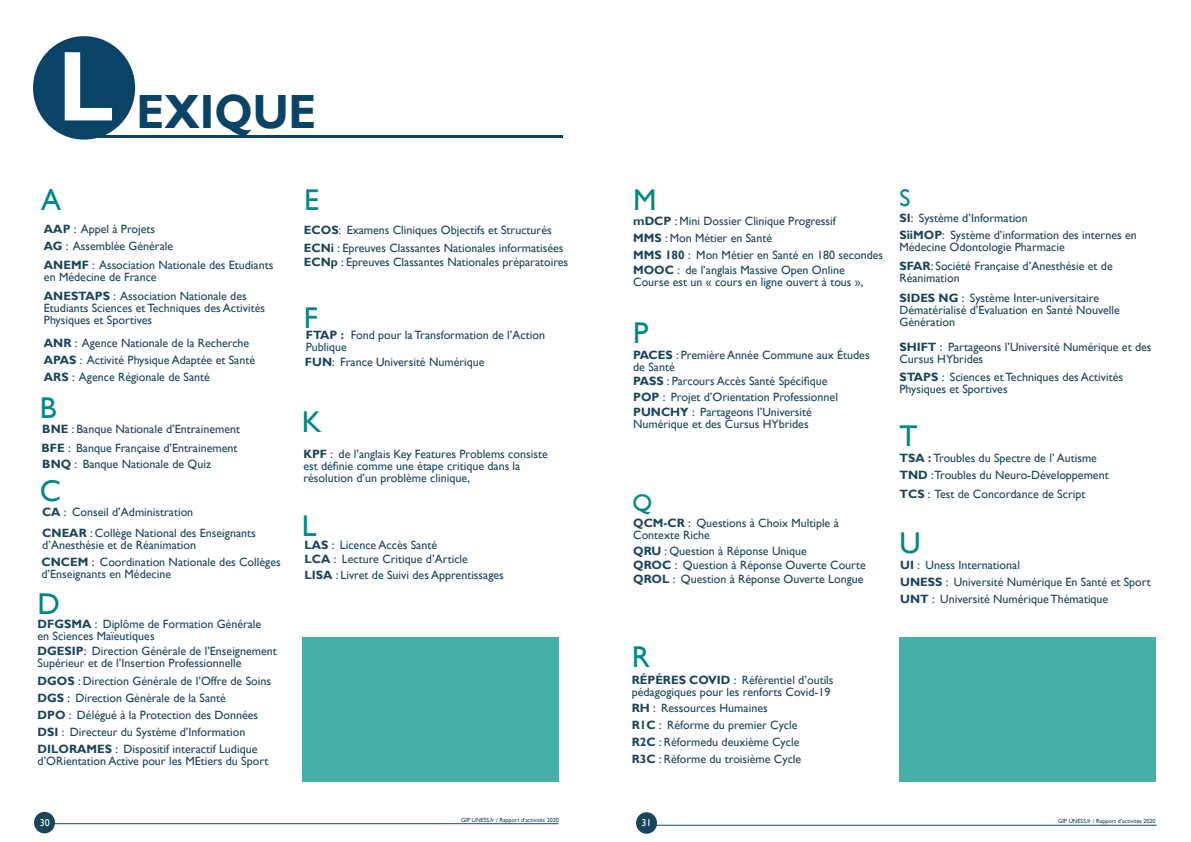
<style>
.page{position:relative;width:1191px;height:842px;background:#fff}
.page>*{position:absolute;margin:0;border:0;box-sizing:border-box;transform-origin:0 0}
.t1{font:700 48px "Gill Sans";color:#094365;scale:.91 1}
.t2{font:30px "Gill Sans";color:#00878a}
.t3{font:24px "Gill Sans";color:#00878a}
.t4{font:12px/12px "Gill Sans";color:#19455c}
.t5{font:10px "Gill Sans";color:#fff}
.t6{font:6px "Gill Sans";color:#144259}
.s1{font-weight:700}
</style>
<div class="page">
<div style="left:636px;top:812px;width:21px;height:22px;background:#19455c;border-radius:50%"></div>
<div style="left:34px;top:812px;width:21px;height:21px;background:#19455c;border-radius:50%"></div>
<hr style="left:55px;top:823px;width:503px;height:1px;background:#19455c">
<hr style="left:653px;top:825px;width:503px;height:1px;background:#19455c">
<div style="left:33px;top:36px;width:102px;height:104px;background:#094365;border-radius:50%"></div>
<hr style="left:80px;top:135px;width:482px;height:3px;background:#094365">
<div style="left:302px;top:637px;width:256px;height:144px;background:#47b0a6"></div>
<div style="left:899px;top:637px;width:256px;height:144px;background:#47b0a6"></div>
<h1 class="t1" style="left:58px;top:83px;width:286px"><sup>L</sup> EXIQUE</h1>
<h2 class="t2" style="left:41px;top:182px;width:22px">A</h2>
<p class="t4" style="left:44px;top:240px;width:131px"><span class="s1">AG</span> : Assemblée Générale</p>
<p class="t4" style="left:44px;top:223px;width:113px"><span class="s1">AAP</span> : Appel à Projets</p>
<p class="t4" style="left:44px;top:259px;width:231px"><span class="s1">ANEMF</span> : Association Nationale des Etudiants en Médecine de France</p>
<p class="t4" style="left:44px;top:290px;width:223px"><span class="s1">ANESTAPS</span> : Association Nationale des<br>Etudiants Sciences et Techniques des Activités<br>Physiques et Sportives</p>
<p class="t4" style="left:44px;top:335px;width:213px;line-height:16.8px"><span class="s1">ANR</span> : Agence Nationale de la Recherche<br><span class="s1">APAS</span> : Activité Physique Adaptée et Santé</p>
<p class="t4" style="left:44px;top:371px;width:167px"><span class="s1">ARS</span> : Agence Régionale de Santé</p>
<h2 class="t2" style="left:40px;top:390px;width:16px">B</h2>
<p class="t4" style="left:42px;top:423px;width:199px"><span class="s1">BNE</span> : Banque Nationale d’Entrainement</p>
<p class="t4" style="left:42px;top:443px;width:197px"><span class="s1">BFE</span> : Banque Française d’Entrainement</p>
<p class="t4" style="left:42px;top:458px;width:170px"><span class="s1">BNQ</span> : Banque Nationale de Quiz</p>
<h2 class="t2" style="left:40px;top:473px;width:20px">C</h2>
<p class="t4" style="left:42px;top:507px;width:153px"><span class="s1">CA</span> : Conseil d’Administration</p>
<p class="t4" style="left:42px;top:527px;width:215px"><span class="s1">CNEAR</span> : Collège National des Enseignants d’Anesthésie et de Réanimation</p>
<p class="t4" style="left:42px;top:556px;width:241px"><span class="s1">CNCEM</span> : Coordination Nationale des Collèges d’Enseignants en Médecine</p>
<h2 class="t2" style="left:38px;top:586px;width:20px">D</h2>
<p class="t4" style="left:38px;top:618px;width:225px"><span class="s1">DFGSMA</span> : Diplôme de Formation Générale en Sciences Maïeutiques</p>
<p class="t4" style="left:38px;top:645px;width:241px"><span class="s1">DGESIP</span>: Direction Générale de l’Enseignement<br>Supérieur et de l’Insertion Professionnelle</p>
<p class="t4" style="left:38px;top:676px;width:235px"><span class="s1">DGOS</span> : Direction Générale de l’Offre de Soins</p>
<p class="t4" style="left:38px;top:692px;width:190px"><span class="s1">DGS</span> : Direction Générale de la Santé</p>
<p class="t4" style="left:38px;top:707px;width:222px;line-height:16.8px"><span class="s1">DPO</span> : Délégué à la Protection des Données<br><span class="s1">DSI</span> : Directeur du Système d’Information<br><span class="s1">DILORAMES</span> : Dispositif interactif Ludique</p>
<p class="t4" style="left:38px;top:755px;width:232px">d’ORientation Active pour les MEtiers du Sport</p>
<h2 class="t2" style="left:304px;top:182px;width:13px">E</h2>
<p class="t4" style="left:304px;top:242px;width:261px"><span class="s1">ECNi</span> : Epreuves Classantes Nationales informatisées</p>
<p class="t4" style="left:304px;top:224px;width:249px"><span class="s1">ECOS</span>: Examens Cliniques Objectifs et Structurés</p>
<p class="t4" style="left:304px;top:256px;width:266px"><span class="s1">ECNp</span> : Epreuves Classantes Nationales préparatoires</p>
<h2 class="t2" style="left:304px;top:300px;width:12px">F</h2>
<p class="t4" style="left:306px;top:329px;width:241px"><span class="s1">FTAP :</span> Fond pour la Transformation de l’Action<br>Publique</p>
<p class="t4" style="left:305px;top:356px;width:181px"><span class="s1">FUN</span>: France Université Numérique</p>
<h2 class="t2" style="left:302px;top:404px;width:19px">K</h2>
<p class="t4" style="left:303px;top:448px;width:246px"><span class="s1">KPF</span> : de l’anglais Key Features Problems consiste est définie comme une étape critique dans la résolution d’un problème clinique,</p>
<h2 class="t2" style="left:302px;top:509px;width:14px">L</h2>
<p class="t4" style="left:304px;top:538px;width:165px;line-height:14.3px"><span class="s1">LAS</span> : Licence Accès Santé<br><span class="s1">LCA</span> : Lecture Critique d’Article</p>
<p class="t4" style="left:304px;top:569px;width:201px"><span class="s1">LISA</span> : Livret de Suivi des Apprentissages</p>
<h2 class="t2" style="left:633px;top:182px;width:21px">M</h2>
<p class="t4" style="left:633px;top:215px;width:204px"><span class="s1">mDCP</span> : Mini Dossier Clinique Progressif</p>
<p class="t4" style="left:633px;top:264px;width:232px"><span class="s1">MOOC</span> : de l’anglais Massive Open Online<br>Course est un « cours en ligne ouvert à tous »,</p>
<p class="t4" style="left:633px;top:232px;width:140px"><span class="s1">MMS</span> : Mon Métier en Santé</p>
<p class="t4" style="left:633px;top:249px;width:251px"><span class="s1">MMS 180</span> : Mon Métier en Santé en 180 secondes</p>
<h2 class="t2" style="left:633px;top:315px;width:14px">P</h2>
<p class="t4" style="left:633px;top:349px;width:238px"><span class="s1">PACES</span> : Première Année Commune aux Études de Santé</p>
<p class="t4" style="left:633px;top:406px;width:180px"><span class="s1">PUNCHY</span> : Partageons l’Université<br>Numérique et des Cursus HYbrides</p>
<p class="t4" style="left:633px;top:375px;width:196px"><span class="s1">PASS</span> : Parcours Accès Santé Spécifique</p>
<p class="t4" style="left:633px;top:391px;width:206px"><span class="s1">POP</span> : Projet d’Orientation Professionnel</p>
<h3 class="t3" style="left:632px;top:489px;width:19px">Q</h3>
<p class="t4" style="left:633px;top:517px;width:207px"><span class="s1">QCM-CR</span> : Questions à Choix Multiple à<br>Contexte Riche</p>
<p class="t4" style="left:633px;top:573px;width:232px"><span class="s1">QROL</span> : Question à Réponse Ouverte Longue</p>
<p class="t4" style="left:633px;top:545px;width:175px"><span class="s1">QRU</span> : Question à Réponse Unique</p>
<p class="t4" style="left:633px;top:559px;width:234px"><span class="s1">QROC</span> : Question à Réponse Ouverte Courte</p>
<h2 class="t2" style="left:631px;top:640px;width:17px">R</h2>
<p class="t4" style="left:631px;top:674px;width:203px"><span class="s1">RÉPÉRES COVID</span> : Référentiel d’outils pédagogiques pour les renforts Covid-19</p>
<p class="t4" style="left:631px;top:700px;width:171px;line-height:16.8px"><span class="s1">RH</span> : Ressources Humaines<br><span class="s1">R1C</span> : Réforme du premier Cycle<br><span class="s1">R2C</span> : Réformedu deuxième Cycle<br><span class="s1">R3C</span> : Réforme du troisième Cycle</p>
<h3 class="t3" style="left:899px;top:184px;width:11px">S</h3>
<p class="t4" style="left:899px;top:212px;width:130px"><span class="s1">SI</span>: Système d’Information</p>
<p class="t4" style="left:899px;top:229px;width:239px"><span class="s1">SiiMOP</span>: Système d’information des internes en<br>Médecine Odontologie Pharmacie</p>
<p class="t4" style="left:899px;top:260px;width:215px"><span class="s1">SFAR</span>: Société Française d’Anesthésie et de<br>Réanimation</p>
<p class="t4" style="left:899px;top:292px;width:222px"><span class="s1">SIDES NG</span> : Système Inter-universitaire<br>Dématérialisé d’Evaluation en Santé Nouvelle<br>Génération</p>
<p class="t4" style="left:899px;top:341px;width:253px"><span class="s1">SHIFT</span> : Partageons l’Université Numérique et des<br>Cursus HYbrides</p>
<p class="t4" style="left:899px;top:371px;width:225px"><span class="s1">STAPS</span> : Sciences et Techniques des Activités<br>Physiques et Sportives</p>
<h2 class="t2" style="left:899px;top:419px;width:19px">T</h2>
<p class="t4" style="left:899px;top:469px;width:211px"><span class="s1">TND</span> :Troubles du Neuro-Développement</p>
<p class="t4" style="left:899px;top:452px;width:199px"><span class="s1">TSA :</span> Troubles du Spectre de l’ Autisme</p>
<p class="t4" style="left:899px;top:488px;width:187px"><span class="s1">TCS</span> : Test de Concordance de Script</p>
<h2 class="t2" style="left:899px;top:525px;width:23px">U</h2>
<p class="t4" style="left:900px;top:574px;width:252px;line-height:16.8px"><span class="s1">UNESS</span> : Université Numérique En Santé et Sport<br><span class="s1">UNT</span> : Université Numérique Thématique</p>
<p class="t4" style="left:900px;top:560px;width:121px"><span class="s1">UI</span> : Uness International</p>
<p class="t6" style="left:461px;top:816px;width:99px">GIP UNESS.fr / Rapport d’activités 2020</p>
<p class="t6" style="left:1058px;top:817px;width:99px">GIP UNESS.fr / Rapport d’activités 2020</p>
<p class="t5" style="left:40px;top:817px;width:11px">30</p>
<p class="t5" style="left:641px;top:817px;width:11px">31</p>
</div>
